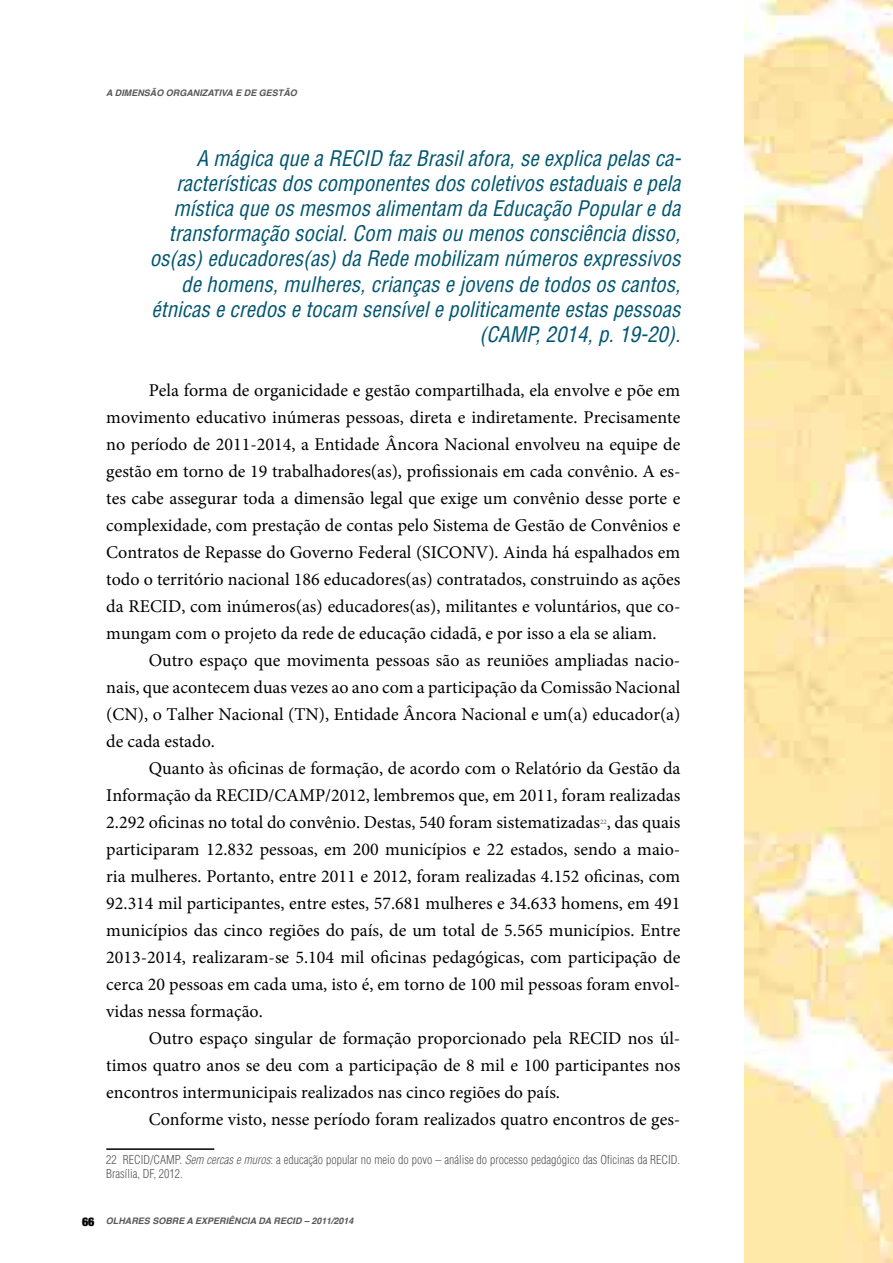
<style>
.page{position:relative;width:893px;height:1263px;background:#fff}
.page>*{position:absolute;margin:0;border:0;box-sizing:border-box;transform-origin:0 0}
.t1{font:italic condensed 21px/25.2px "Helvetica";color:#005671;text-align:right}
.t2{font:18px/27px "Minion Pro";color:#000;text-align:justify}
.t3{font:300 condensed 12px/14.4px "Helvetica";color:#58585a}
.t4{font:italic 700 9px "Helvetica";color:#58585a}
.t5{font:7.05px "Minion Pro";color:#58585a}
.s1{font-style:italic}
.s2{font-family:"Helvetica Neue LT Std";font-weight:900;font-style:normal;font-stretch:condensed;font-size:12px;color:#000}
</style>
<div class="page">
<hr style="left:106px;top:1148px;width:108px;height:2px;background:#000">
<img style="left:744px;top:0;width:149px;height:1263px">
<p class="t4" style="left:106px;top:86px;width:192px">A DIMENSÃO ORGANIZATIVA E DE GESTÃO</p>
<p class="t1" style="left:150px;top:145px;width:533px">A mágica que a RECID faz Brasil afora, se explica pelas ca&shy;racterísticas dos componentes dos coletivos estaduais e pela mística que os mesmos alimentam da Educação Popular e da transformação social. Com mais ou menos consciência disso, os(as) educadores(as) da Rede mobilizam números expressivos de homens, mulheres, crianças e jovens de todos os cantos, étnicas e credos e tocam sensível e politicamente estas pessoas (CAMP, 2014, p. 19-20).</p>
<p class="t2" style="left:106px;top:377px;width:576px;text-indent:43px">Pela forma de organicidade e gestão compartilhada, ela envolve e põe em movimento educativo inúmeras pessoas, direta e indiretamente. Precisamente no período de 2011-2014, a Entidade Âncora Nacional envolveu na equipe de gestão em torno de 19 trabalhadores(as), profissionais em cada convênio. A es&shy;tes cabe assegurar toda a dimensão legal que exige um convênio desse porte e complexidade, com prestação de contas pelo Sistema de Gestão de Convênios e Contratos de Repasse do Governo Federal (SICONV). Ainda há espalhados em todo o território nacional 186 educadores(as) contratados, construindo as ações da RECID, com inúmeros(as) educadores(as), militantes e voluntários, que co&shy;mungam com o projeto da rede de educação cidadã, e por isso a ela se aliam.</p>
<p class="t2" style="left:106px;top:647px;width:576px;text-indent:43px">Outro espaço que movimenta pessoas são as reuniões ampliadas nacio&shy;nais, que acontecem duas vezes ao ano com a participação da Comissão Nacional (CN), o Talher Nacional (TN), Entidade Âncora Nacional e um(a) educador(a) de cada estado.</p>
<p class="t2" style="left:106px;top:755px;width:576px;text-indent:43px">Quanto às oficinas de formação, de acordo com o Relatório da Gestão da Informação da RECID/CAMP/2012, lembremos que, em 2011, foram realizadas 2.292 oficinas no total do convênio. Destas, 540 foram sistematizadas , das quais</p>
<p class="t5" style="left:600px;top:817px;width:8px">22</p>
<p class="t2" style="left:106px;top:836px;width:576px">participaram 12.832 pessoas, em 200 municípios e 22 estados, sendo a maio&shy;ria mulheres. Portanto, entre 2011 e 2012, foram realizadas 4.152 oficinas, com 92.314 mil participantes, entre estes, 57.681 mulheres e 34.633 homens, em 491 municípios das cinco regiões do país, de um total de 5.565 municípios. Entre 2013-2014, realizaram-se 5.104 mil oficinas pedagógicas, com participação de cerca 20 pessoas em cada uma, isto é, em torno de 100 mil pessoas foram envol&shy;vidas nessa formação.</p>
<p class="t2" style="left:106px;top:1025px;width:575px;text-indent:43px">Outro espaço singular de formação proporcionado pela RECID nos úl&shy;timos quatro anos se deu com a participação de 8 mil e 100 participantes nos encontros intermunicipais realizados nas cinco regiões do país.</p>
<p class="t2" style="left:149px;top:1106px;width:533px">Conforme visto, nesse período foram realizados quatro encontros de ges-</p>
<p class="t3" style="left:106px;top:1152px;width:575px">22 RECID/CAMP. <span class="s1">Sem cercas e muros</span>: a educação popular no meio do povo – análise do processo pedagógico das Oficinas da RECID.<br>Brasília, DF, 2012.</p>
<p class="t4" style="left:82px;top:1213px;width:273px"><span class="s2">66</span> OLHARES SOBRE A EXPERIÊNCIA DA RECID – 2011/2014</p>
</div>
